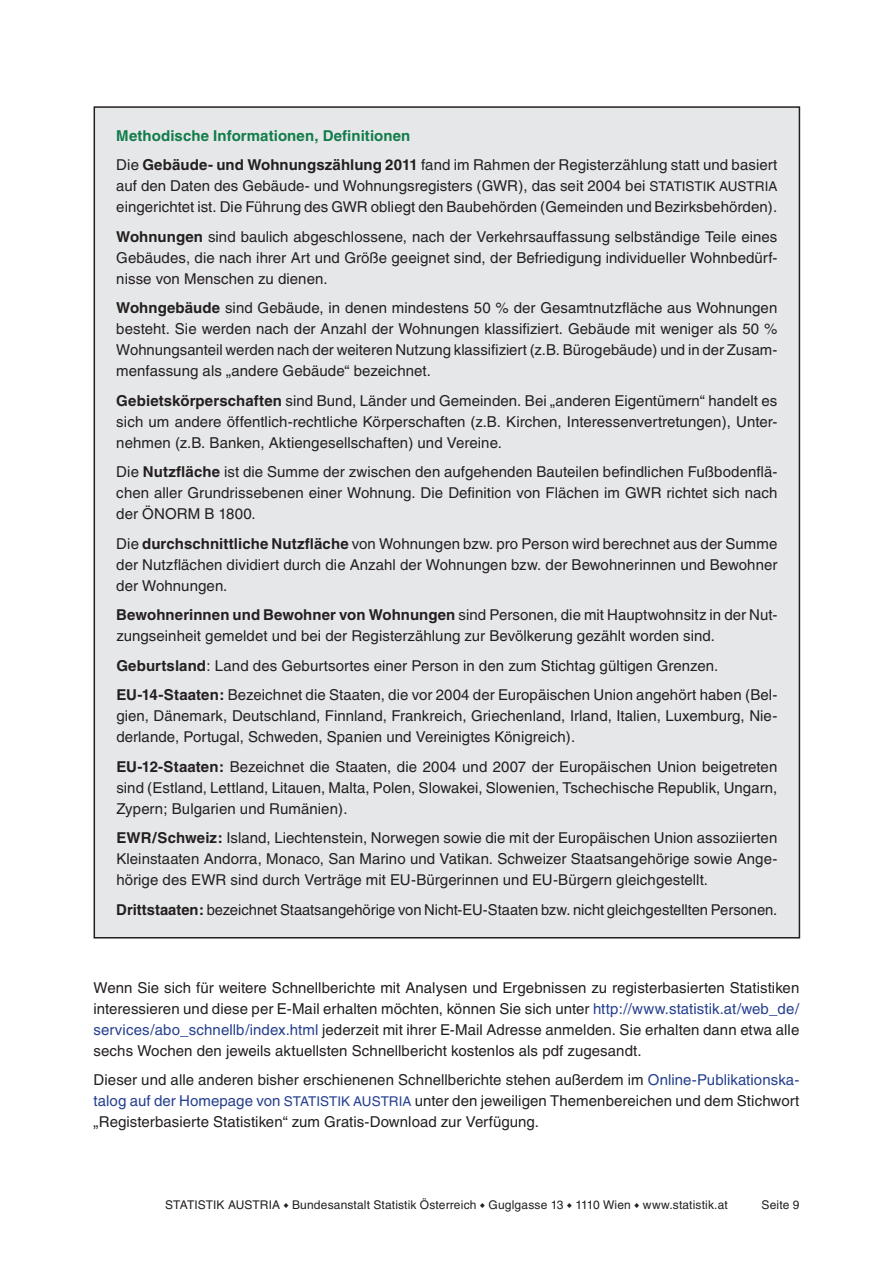
<style>
.page{position:relative;width:893px;height:1263px;background:#fff}
.page>*{position:absolute;margin:0;border:0;box-sizing:border-box;transform-origin:0 0}
.t1{font:15px/21px "Helvetica";letter-spacing:.005em;color:#231f20}
.t2{font:13.5px "Helvetica";color:#253f8e}
.t3{font:13.5px "Helvetica";color:#231f20}
.t4{font:12px "Helvetica";letter-spacing:.01em;color:#231f20}
.s1{font-weight:700;color:#117c4a}
.s2{font-weight:700}
.s3{font-size:13.5px}
.s4{color:#253f8e}
.s5{font-size:13.5px;color:#253f8e}
.s6{font-family:"Arial";font-size:8.4px}
</style>
<div class="page">
<div style="left:94px;top:107px;width:705px;height:831px;background:#e6e7e9"></div>
<p class="t1" style="left:116px;top:121px;width:663px;line-height:29.5px"><span class="s1">Methodische Informationen, Definitionen<br></span>Die <span class="s2">Gebäude- und Wohnungszählung 2011</span> fand im Rahmen der Registerzählung statt und basiert</p>
<p class="t1" style="left:116px;top:175px;width:551px">auf den Daten des Gebäude- und Wohnungsregisters (GWR), das seit 2004 bei <span class="s3">Statistik</span></p>
<p class="t3" style="left:719px;top:179px;width:18px">Austria</p>
<p class="t1" style="left:116px;top:192px;width:663px;line-height:29.5px">eingerichtet ist. Die Führung des GWR obliegt den Baubehörden (Gemeinden und Bezirksbehörden).<br><span class="s2">Wohnungen</span> sind baulich abgeschlossene, nach der Verkehrsauffassung selbständige Teile eines</p>
<p class="t1" style="left:116px;top:247px;width:663px">Gebäudes, die nach ihrer Art und Größe geeignet sind, der Befriedigung individueller Wohnbedürf&shy;nisse von Menschen zu dienen.</p>
<p class="t1" style="left:116px;top:297px;width:663px;text-align:justify"><span class="s2">Wohngebäude</span> sind Gebäude, in denen mindestens 50 % der Gesamtnutzfläche aus Wohnungen besteht. Sie werden nach der Anzahl der Wohnungen klassifiziert. Gebäude mit weniger als 50 % Wohnungsanteil werden nach der weiteren Nutzung klassifiziert (z.B. Bürogebäude) und in der Zusam&shy;menfassung als „andere Gebäude“ bezeichnet.</p>
<p class="t1" style="left:116px;top:390px;width:663px;text-align:justify"><span class="s2">Gebietskörperschaften</span> sind Bund, Länder und Gemeinden. Bei „anderen Eigentümern“ handelt es sich um andere öffentlich-rechtliche Körperschaften (z.B. Kirchen, Interessenvertretungen), Unter&shy;nehmen (z.B. Banken, Aktiengesellschaften) und Vereine.</p>
<p class="t1" style="left:116px;top:461px;width:663px;text-align:justify">Die <span class="s2">Nutzfläche</span> ist die Summe der zwischen den aufgehenden Bauteilen befindlichen Fußbodenflä&shy;chen aller Grundrissebenen einer Wohnung. Die Definition von Flächen im GWR richtet sich nach der ÖNORM B 1800.</p>
<p class="t1" style="left:116px;top:533px;width:663px;text-align:justify">Die <span class="s2">durchschnittliche Nutzfläche</span> von Wohnungen bzw. pro Person wird berechnet aus der Summe der Nutzflächen dividiert durch die Anzahl der Wohnungen bzw. der Bewohnerinnen und Bewohner der Wohnungen.</p>
<p class="t1" style="left:116px;top:604px;width:663px"><span class="s2">Bewohnerinnen und Bewohner von Wohnungen</span> sind Personen, die mit Hauptwohnsitz in der Nut&shy;zungseinheit gemeldet und bei der Registerzählung zur Bevölkerung gezählt worden sind.</p>
<p class="t1" style="left:116px;top:651px;width:663px;line-height:29.5px"><span class="s2">Geburtsland</span>: Land des Geburtsortes einer Person in den zum Stichtag gültigen Grenzen.<br><span class="s2">EU-14-Staaten:</span> Bezeichnet die Staaten, die vor 2004 der Europäischen Union angehört haben (Bel-</p>
<p class="t1" style="left:116px;top:705px;width:663px">gien, Dänemark, Deutschland, Finnland, Frankreich, Griechenland, Irland, Italien, Luxemburg, Nie&shy;derlande, Portugal, Schweden, Spanien und Vereinigtes Königreich).</p>
<p class="t1" style="left:116px;top:756px;width:662px;text-align:justify"><span class="s2">EU-12-Staaten:</span> Bezeichnet die Staaten, die 2004 und 2007 der Europäischen Union beigetreten sind (Estland, Lettland, Litauen, Malta, Polen, Slowakei, Slowenien, Tschechische Republik, Ungarn, Zypern; Bulgarien und Rumänien).</p>
<p class="t1" style="left:116px;top:827px;width:663px;text-align:justify"><span class="s2">EWR/Schweiz:</span> Island, Liechtenstein, Norwegen sowie die mit der Europäischen Union assoziierten Kleinstaaten Andorra, Monaco, San Marino und Vatikan. Schweizer Staatsangehörige sowie Ange&shy;hörige des EWR sind durch Verträge mit EU-Bürgerinnen und EU-Bürgern gleichgestellt.</p>
<p class="t1" style="left:116px;top:899px;width:663px"><span class="s2">Drittstaaten:</span> bezeichnet Staatsangehörige von Nicht-EU-Staaten bzw. nicht gleichgestellten Personen.</p>
<p class="t1" style="left:94px;top:977px;width:707px;text-align:justify">Wenn Sie sich für weitere Schnellberichte mit Analysen und Ergebnissen zu registerbasierten Statistiken interessieren und diese per E-Mail erhalten möchten, können Sie sich unter <span class="s4">http://www.statistik.at/web_de/ services/abo_schnellb/index.html</span> jederzeit mit ihrer E-Mail Adresse anmelden. Sie erhalten dann etwa alle sechs Wochen den jeweils aktuellsten Schnellbericht kostenlos als pdf zugesandt.</p>
<p class="t1" style="left:94px;top:1069px;width:707px">Dieser und alle anderen bisher erschienenen Schnellberichte stehen außerdem im <span class="s4">Online-Publikationska&shy;talog auf der Homepage von</span> <span class="s5">Statistik</span></p>
<p class="t1" style="left:94px;top:1090px;width:707px;text-indent:321px">unter den jeweiligen Themenbereichen und dem Stichwort „Registerbasierte Statistiken“ zum Gratis-Download zur Verfügung.</p>
<p class="t2" style="left:353px;top:1093px;width:18px">Austria</p>
<p class="t4" style="left:165px;top:1198px;width:564px">STATISTIK AUSTRIA <span class="s6">♦</span> Bundesanstalt Statistik Österreich <span class="s6">♦</span> Guglgasse 13 <span class="s6">♦</span> 1110 Wien <span class="s6">♦</span> www.statistik.at</p>
<p class="t4" style="left:762px;top:1198px;width:39px">Seite 9</p>
</div>
